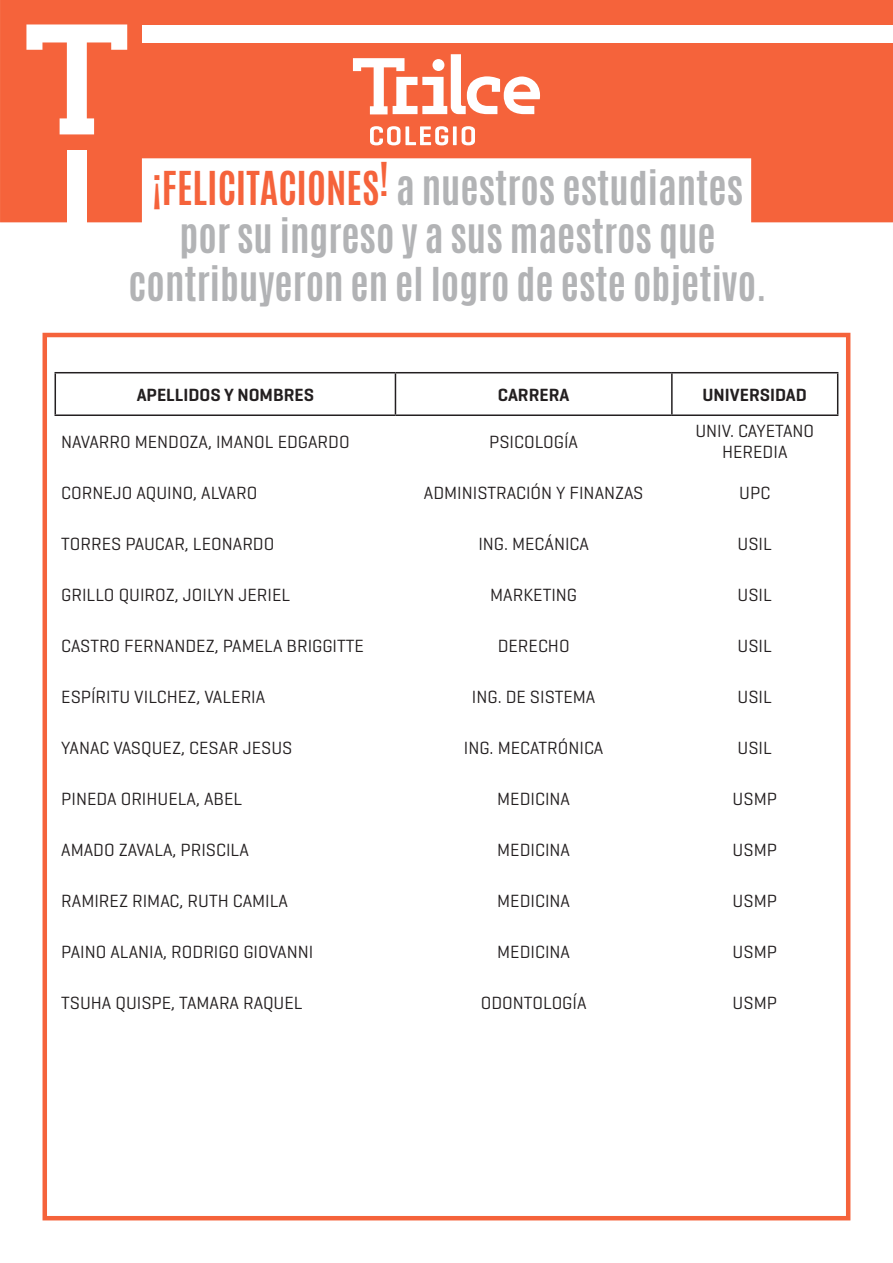
<style>
.page{position:relative;width:893px;height:1263px;background:#fff}
.page>*{position:absolute;margin:0;border:0;box-sizing:border-box;transform-origin:0 0}
.t1{font:700 39px "Antonio";color:#b2b3b5}
.t2{font:18px "Geogrotesque";color:#231f20}
.t3{font:600 18px "Geogrotesque";color:#231f20}
.s1{color:#f5633b}
</style>
<div class="page">
<hr style="left:892px;top:398px;width:1px;height:865px;background:#f5633b">
<svg style="left:0;top:0;width:893px;height:222px;fill:#f5633b"></svg>
<svg style="left:26px;top:24px;width:101px;height:110px"></svg>
<div style="left:142px;top:25px;width:751px;height:18px;background:#fff"></div>
<div style="left:67px;top:150px;width:20px;height:72px;background:#fff"></div>
<svg style="left:353px;top:54px;width:187px;height:91px"></svg>
<div style="left:43px;top:333px;width:807px;height:887px;border:4px solid #f5633b"></div>
<hr style="left:55px;top:414px;width:340px;height:2px;background:#231f20">
<hr style="left:395px;top:414px;width:277px;height:2px;background:#231f20">
<hr style="left:672px;top:414px;width:166px;height:2px;background:#231f20">
<hr style="left:55px;top:372px;width:340px;height:1px;background:#231f20">
<hr style="left:55px;top:373px;width:1px;height:41px;background:#231f20">
<hr style="left:395px;top:372px;width:277px;height:1px;background:#231f20">
<hr style="left:395px;top:373px;width:1px;height:41px;background:#231f20">
<hr style="left:672px;top:372px;width:166px;height:1px;background:#231f20">
<hr style="left:671px;top:373px;width:2px;height:41px;background:#231f20">
<hr style="left:837px;top:373px;width:1px;height:41px;background:#231f20">
<p class="t1" style="left:152px;top:159px;width:593px"><span class="s1">¡FELICITACIONES</span><sup>!</sup> a nuestros estudiantes</p>
<p class="t1" style="left:180px;top:207px;width:538px">por su ingreso y a sus maestros que</p>
<p class="t1" style="left:129px;top:255px;width:639px">contribuyeron en el logro de este objetivo.</p>
<p class="t3" style="left:137px;top:383px;width:179px">APELLIDOS Y NOMBRES</p>
<p class="t3" style="left:498px;top:383px;width:73px">CARRERA</p>
<p class="t3" style="left:703px;top:383px;width:106px">UNIVERSIDAD</p>
<p class="t2" style="left:61px;top:430px;width:290px">NAVARRO MENDOZA, IMANOL EDGARDO</p>
<p class="t2" style="left:489px;top:430px;width:90px">PSICOLOGÍA</p>
<p class="t2" style="left:695px;top:419px;width:120px">UNIV. CAYETANO</p>
<p class="t2" style="left:722px;top:441px;width:67px">HEREDIA</p>
<p class="t2" style="left:61px;top:481px;width:198px">CORNEJO AQUINO, ALVARO</p>
<p class="t2" style="left:424px;top:481px;width:221px">ADMINISTRACIÓN Y FINANZAS</p>
<p class="t2" style="left:739px;top:481px;width:32px">UPC</p>
<p class="t2" style="left:61px;top:532px;width:215px">TORRES PAUCAR, LEONARDO</p>
<p class="t2" style="left:478px;top:532px;width:112px">ING. MECÁNICA</p>
<p class="t2" style="left:738px;top:532px;width:36px">USIL</p>
<p class="t2" style="left:61px;top:583px;width:231px">GRILLO QUIROZ, JOILYN JERIEL</p>
<p class="t2" style="left:490px;top:583px;width:88px">MARKETING</p>
<p class="t2" style="left:738px;top:583px;width:36px">USIL</p>
<p class="t2" style="left:61px;top:634px;width:304px">CASTRO FERNANDEZ, PAMELA BRIGGITTE</p>
<p class="t2" style="left:498px;top:634px;width:73px">DERECHO</p>
<p class="t2" style="left:738px;top:634px;width:36px">USIL</p>
<p class="t2" style="left:61px;top:685px;width:205px">ESPÍRITU VILCHEZ, VALERIA</p>
<p class="t2" style="left:472px;top:685px;width:125px">ING. DE SISTEMA</p>
<p class="t2" style="left:738px;top:685px;width:36px">USIL</p>
<p class="t2" style="left:61px;top:736px;width:233px">YANAC VASQUEZ, CESAR JESUS</p>
<p class="t2" style="left:464px;top:736px;width:141px">ING. MECATRÓNICA</p>
<p class="t2" style="left:738px;top:736px;width:36px">USIL</p>
<p class="t2" style="left:61px;top:787px;width:183px">PINEDA ORIHUELA, ABEL</p>
<p class="t2" style="left:497px;top:787px;width:74px">MEDICINA</p>
<p class="t2" style="left:733px;top:787px;width:46px">USMP</p>
<p class="t2" style="left:61px;top:838px;width:189px">AMADO ZAVALA, PRISCILA</p>
<p class="t2" style="left:497px;top:838px;width:74px">MEDICINA</p>
<p class="t2" style="left:733px;top:838px;width:46px">USMP</p>
<p class="t2" style="left:61px;top:889px;width:228px">RAMIREZ RIMAC, RUTH CAMILA</p>
<p class="t2" style="left:497px;top:889px;width:74px">MEDICINA</p>
<p class="t2" style="left:733px;top:889px;width:46px">USMP</p>
<p class="t2" style="left:61px;top:940px;width:253px">PAINO ALANIA, RODRIGO GIOVANNI</p>
<p class="t2" style="left:497px;top:940px;width:74px">MEDICINA</p>
<p class="t2" style="left:733px;top:940px;width:46px">USMP</p>
<p class="t2" style="left:61px;top:991px;width:243px">TSUHA QUISPE, TAMARA RAQUEL</p>
<p class="t2" style="left:481px;top:991px;width:107px">ODONTOLOGÍA</p>
<p class="t2" style="left:733px;top:991px;width:46px">USMP</p>
</div>
